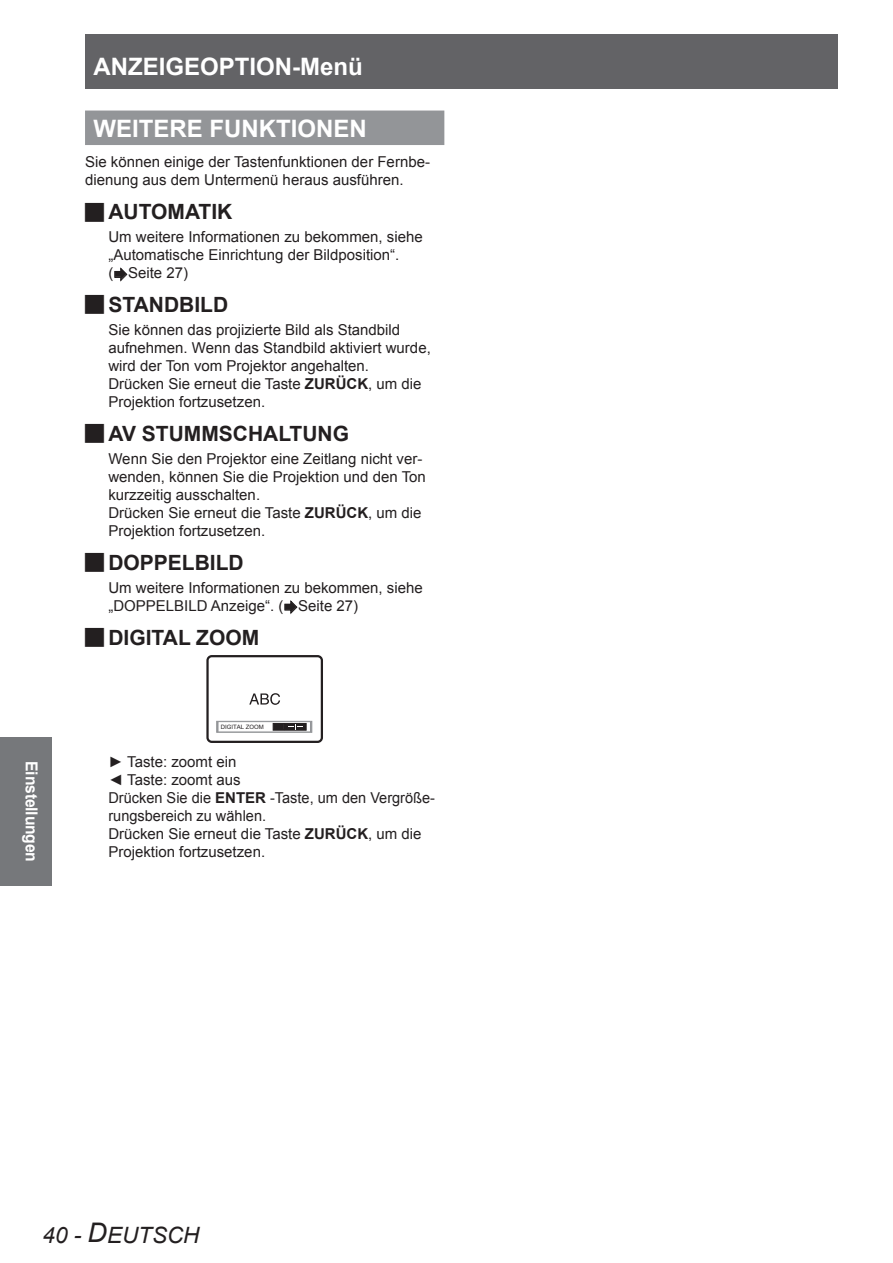
<style>
.page{position:relative;width:893px;height:1263px;background:#fff}
.page>*{position:absolute;margin:0;border:0;box-sizing:border-box;transform-origin:0 0}
.t1{font:700 24px "Arial";color:#fff}
.t2{font:italic 22.5px "Arial";color:#231f20}
.t3{font:700 21px "Arial";color:#231f20}
.t4{font:700 16.5px "Arial";letter-spacing:-.01em;color:#fff;scale:.95 1}
.t5{font:15px/18px "Arial";color:#231f20}
.t6{font:6px "Arial";color:#231f20}
.s1{font-weight:700}
.s2{font-size:27px}
</style>
<div class="page">
<div style="left:85px;top:34px;width:753px;height:54px;background:#636366"></div>
<div style="left:0;top:737px;width:51px;height:149px;background:#76787b"></div>
<div style="left:85px;top:111px;width:359px;height:34px;background:#939598"></div>
<svg style="left:249px;top:693px;width:31px;height:12px"></svg>
<div style="left:206px;top:655px;width:117px;height:88px;border:2px solid #231f20;border-radius:4px"></div>
<div style="left:216px;top:721px;width:96px;height:11px;background:#c6c7c9;border:1px solid #939598"></div>
<div style="left:219px;top:722px;width:91px;height:9px;background:#fff;border:1px solid #fff"></div>
<div style="left:273px;top:723px;width:11px;height:7px;background:#231f20"></div>
<div style="left:284px;top:723px;width:22px;height:7px;background:#231f20"></div>
<svg style="left:288px;top:724px;width:15px;height:6px"></svg>
<svg style="left:114px;top:267px;width:14px;height:14px"></svg>
<svg style="left:284px;top:600px;width:14px;height:14px"></svg>
<h1 class="t1" style="left:94px;top:51px;width:271px">ANZEIGEOPTION-Menü</h1>
<p class="t4" style="left:43px;top:761px;width:108px;rotate:90deg">Einstellungen</p>
<h1 class="t1" style="left:94px;top:112px;width:275px">WEITERE FUNKTIONEN</h1>
<p class="t5" style="left:85px;top:153px;width:346px">Sie können einige der Tastenfunktionen der Fernbe&shy;dienung aus dem Untermenü heraus ausführen.</p>
<h3 class="t3" style="left:108px;top:198px;width:126px">AUTOMATIK</h3>
<p class="t5" style="left:108px;top:228px;width:316px">Um weitere Informationen zu bekommen, siehe „Automatische Einrichtung der Bildposition“.<br>( Seite 27)</p>
<h3 class="t3" style="left:108px;top:291px;width:121px">STANDBILD</h3>
<p class="t5" style="left:108px;top:321px;width:324px">Sie können das projizierte Bild als Standbild aufnehmen. Wenn das Standbild aktiviert wurde, wird der Ton vom Projektor angehalten.<br>Drücken Sie erneut die Taste <span class="s1">ZURÜCK</span>, um die Projektion fortzusetzen.</p>
<h3 class="t3" style="left:108px;top:420px;width:242px">AV STUMMSCHALTUNG</h3>
<p class="t5" style="left:108px;top:450px;width:319px">Wenn Sie den Projektor eine Zeitlang nicht ver&shy;wenden, können Sie die Projektion und den Ton kurzzeitig ausschalten.<br>Drücken Sie erneut die Taste <span class="s1">ZURÜCK</span>, um die Projektion fortzusetzen.</p>
<h3 class="t3" style="left:108px;top:549px;width:137px">DOPPELBILD</h3>
<p class="t5" style="left:108px;top:579px;width:316px">Um weitere Informationen zu bekommen, siehe „DOPPELBILD Anzeige“. ( Seite 27)</p>
<h3 class="t3" style="left:108px;top:624px;width:152px">DIGITAL ZOOM</h3>
<p class="t6" style="left:221px;top:723px;width:45px">DIGITAL ZOOM</p>
<p class="t5" style="left:108px;top:753px;width:328px">► Taste: zoomt ein<br>◄ Taste: zoomt aus<br>Drücken Sie die <span class="s1">ENTER</span> -Taste, um den Vergröße&shy;rungsbereich zu wählen.<br>Drücken Sie erneut die Taste <span class="s1">ZURÜCK</span>, um die<br>Projektion fortzusetzen.</p>
<h2 class="t2" style="left:43px;top:1220px;width:159px">40 - <span class="s2">D</span>EUTSCH</h2>
</div>
